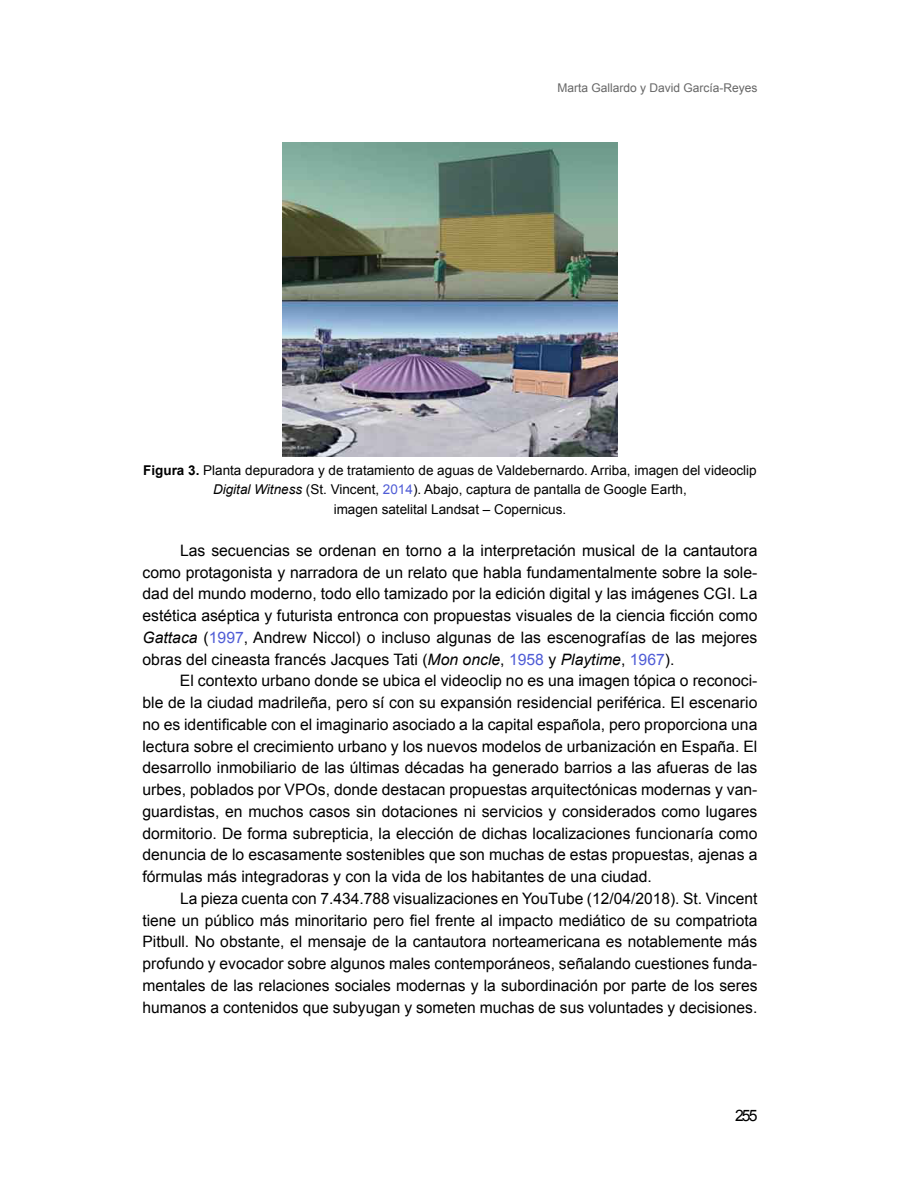
<style>
.page{position:relative;width:900px;height:1200px;background:#fff}
.page>*{position:absolute;margin:0;border:0;box-sizing:border-box;transform-origin:0 0}
.t1{font:15.75px/21.8px "Arial";color:#000;text-align:justify}
.t2{font:13.5px/19.5px "Arial";color:#000;text-align:center}
.t3{font:12px "Arial";color:#666}
.s1{font-weight:700}
.s2{font-style:italic}
.s3{color:#4f5cd6}
</style>
<div class="page">
<img style="left:282px;top:143px;width:336px;height:314px">
<p class="t3" style="left:557px;top:79px;width:202px">Marta Gallardo y David García-Reyes</p>
<p class="t2" style="left:143px;top:460px;width:615px"><span class="s1">Figura 3.</span> Planta depuradora y de tratamiento de aguas de Valdebernardo. Arriba, imagen del videoclip<br><span class="s2">Digital Witness</span> (St. Vincent, <span class="s3">2014</span>). Abajo, captura de pantalla de Google Earth,<br>imagen satelital Landsat – Copernicus.</p>
<p class="t1" style="left:142px;top:539px;width:617px;text-indent:38px">Las secuencias se ordenan en torno a la interpretación musical de la cantautora como protagonista y narradora de un relato que habla fundamentalmente sobre la sole&shy;dad del mundo moderno, todo ello tamizado por la edición digital y las imágenes CGI. La estética aséptica y futurista entronca con propuestas visuales de la ciencia ficción como <span class="s2">Gattaca</span> (<span class="s3">1997</span>, Andrew Niccol) o incluso algunas de las escenografías de las mejores obras del cineasta francés Jacques Tati (<span class="s2">Mon oncle</span>, <span class="s3">1958</span> y <span class="s2">Playtime</span>, <span class="s3">1967</span>).</p>
<p class="t1" style="left:142px;top:670px;width:617px;text-indent:38px">El contexto urbano donde se ubica el videoclip no es una imagen tópica o reconoci&shy;ble de la ciudad madrileña, pero sí con su expansión residencial periférica. El escenario no es identificable con el imaginario asociado a la capital española, pero proporciona una lectura sobre el crecimiento urbano y los nuevos modelos de urbanización en España. El desarrollo inmobiliario de las últimas décadas ha generado barrios a las afueras de las urbes, poblados por VPOs, donde destacan propuestas arquitectónicas modernas y van&shy;guardistas, en muchos casos sin dotaciones ni servicios y considerados como lugares dormitorio. De forma subrepticia, la elección de dichas localizaciones funcionaría como denuncia de lo escasamente sostenibles que son muchas de estas propuestas, ajenas a fórmulas más integradoras y con la vida de los habitantes de una ciudad.</p>
<p class="t1" style="left:142px;top:887px;width:616px;text-indent:38px">La pieza cuenta con 7.434.788 visualizaciones en YouTube (12/04/2018). St. Vincent tiene un público más minoritario pero fiel frente al impacto mediático de su compatriota Pitbull. No obstante, el mensaje de la cantautora norteamericana es notablemente más profundo y evocador sobre algunos males contemporáneos, señalando cuestiones funda&shy;mentales de las relaciones sociales modernas y la subordinación por parte de los seres humanos a contenidos que subyugan y someten muchas de sus voluntades y decisiones.</p>
<p class="t1" style="left:735px;top:1105px;width:24px">255</p>
</div>
